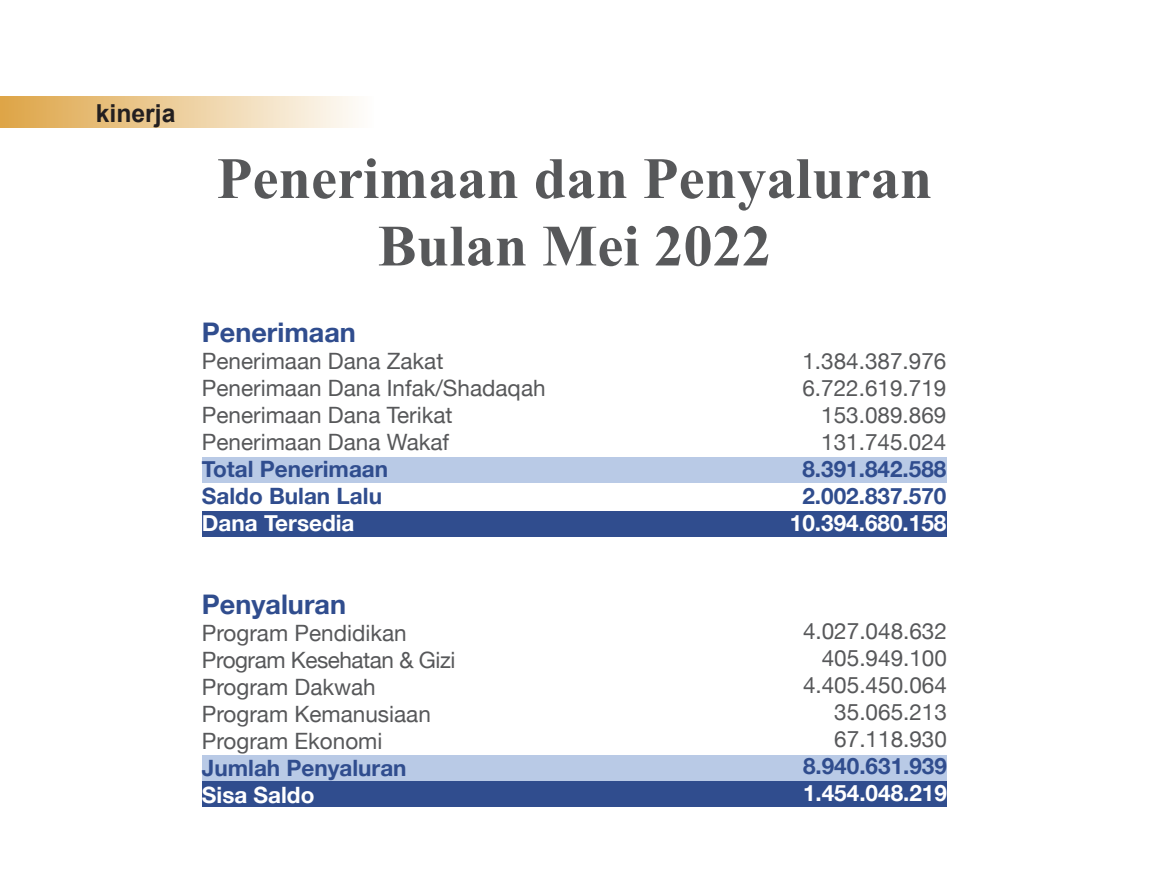
<style>
.page{position:relative;width:1149px;height:893px;background:#fff}
.page>*{position:absolute;margin:0;border:0;box-sizing:border-box;transform-origin:0 0}
.t1{font:700 58.5px/67.5px "Times New Roman";color:#57585a;text-align:center}
.t2{font:700 27px "Helvetica Neue";color:#304d8e}
.t3{font:700 24.75px "Arial";color:#231f20}
.t4{font:22.5px/27px "Helvetica Neue";color:#57585a}
.t5{font:700 22.5px/27px "Helvetica Neue";color:#304d8e}
.t6{font:700 22.5px "Helvetica Neue";color:#fff}
</style>
<div class="page">
<div style="left:0;top:96px;width:373px;height:32px;background:linear-gradient(to right,#dda446,#fefefd)"></div>
<div style="left:202px;top:512px;width:744px;height:25px;background:#304d8e"></div>
<div style="left:202px;top:457px;width:744px;height:26px;background:#b9cae6"></div>
<div style="left:202px;top:756px;width:744px;height:25px;background:#b9cae6"></div>
<div style="left:202px;top:781px;width:744px;height:26px;background:#304d8e"></div>
<p class="t3" style="left:96px;top:104px;width:81px">kinerja</p>
<h1 class="t1" style="left:217px;top:151px;width:717px">Penerimaan dan Penyaluran<br>Bulan Mei 2022</h1>
<p class="t2" style="left:202px;top:316px;width:155px">Penerimaan</p>
<p class="t4" style="left:202px;top:347px;width:345px">Penerimaan Dana Zakat<br>Penerimaan Dana Infak/Shadaqah<br>Penerimaan Dana Terikat<br>Penerimaan Dana Wakaf</p>
<p class="t5" style="left:202px;top:455px;width:188px">Total Penerimaan<br>Saldo Bulan Lalu</p>
<p class="t6" style="left:202px;top:509px;width:154px">Dana Tersedia</p>
<p class="t2" style="left:202px;top:587px;width:146px">Penyaluran</p>
<p class="t4" style="left:202px;top:619px;width:255px">Program Pendidikan<br>Program Kesehatan &amp; Gizi<br>Program Dakwah<br>Program Kemanusiaan<br>Program Ekonomi</p>
<p class="t5" style="left:202px;top:754px;width:206px">Jumlah Penyaluran</p>
<p class="t6" style="left:202px;top:781px;width:114px">Sisa Saldo</p>
<p class="t4" style="left:802px;top:347px;width:145px;text-align:right">1.384.387.976<br>6.722.619.719<br>153.089.869<br>131.745.024</p>
<p class="t5" style="left:802px;top:455px;width:145px">8.391.842.588<br>2.002.837.570</p>
<p class="t6" style="left:789px;top:509px;width:158px">10.394.680.158</p>
<p class="t4" style="left:802px;top:617px;width:145px;text-align:right">4.027.048.632<br>405.949.100<br>4.405.450.064<br>35.065.213<br>67.118.930</p>
<p class="t5" style="left:802px;top:752px;width:145px">8.940.631.939</p>
<p class="t6" style="left:802px;top:779px;width:145px">1.454.048.219</p>
</div>
